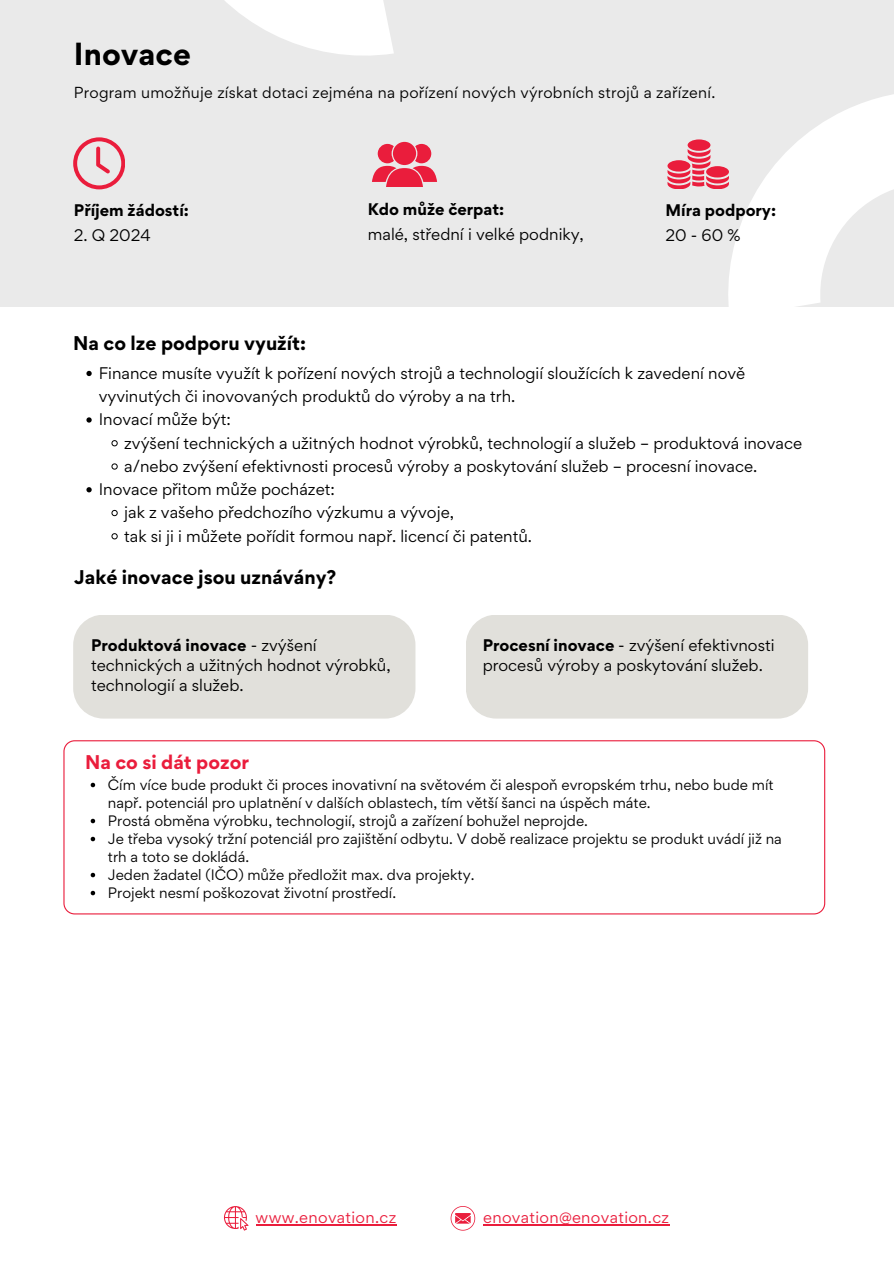
<style>
.page{position:relative;width:894px;height:1264px;background:#fff}
.page>*{position:absolute;margin:0;border:0;box-sizing:border-box;transform-origin:0 0}
.t1{font:700 28.5px "Gordita";color:#000}
.t2{font:700 17.7px "Gordita";color:#000}
.t3{font:700 17.7px "Gordita";color:#ea1d3c}
.t4{font:15px/20.2px "Gordita";color:#000}
.t5{font:700 15px "Gordita";color:#000}
.t6{font:14.7px "Gordita";letter-spacing:.02em;color:#ea1d3c}
.t7{font:14.25px "Gordita";letter-spacing:.015em;color:#000}
.t8{font:13.5px/18px "Gordita";color:#000}
.s1{font-weight:700}
</style>
<div class="page">
<div style="left:0;top:0;width:893px;height:307px;background:#eaeaea"></div>
<svg style="left:372px;top:144px;width:65px;height:43px"></svg>
<div style="left:393px;top:142px;width:23px;height:23px;background:#ea1d3c;border-radius:50%"></div>
<svg style="left:73px;top:137px;width:52px;height:52px"></svg>
<svg style="left:86px;top:371px;width:6px;height:5px"></svg>
<svg style="left:86px;top:417px;width:6px;height:5px"></svg>
<svg style="left:112px;top:440px;width:5px;height:6px"></svg>
<svg style="left:112px;top:463px;width:5px;height:6px"></svg>
<svg style="left:86px;top:487px;width:6px;height:5px"></svg>
<svg style="left:112px;top:510px;width:5px;height:6px"></svg>
<svg style="left:112px;top:533px;width:5px;height:6px"></svg>
<svg style="left:225px;top:0;width:169px;height:56px"></svg>
<svg style="left:667px;top:94px;width:226px;height:213px"></svg>
<svg style="left:63px;top:740px;width:762px;height:174px"></svg>
<svg style="left:91px;top:782px;width:4px;height:5px"></svg>
<svg style="left:91px;top:818px;width:4px;height:5px"></svg>
<svg style="left:91px;top:836px;width:4px;height:5px"></svg>
<svg style="left:91px;top:872px;width:4px;height:5px"></svg>
<svg style="left:91px;top:890px;width:4px;height:5px"></svg>
<div style="left:73px;top:614px;width:342px;height:104px;background:#e1e0db;border-radius:30px"></div>
<div style="left:465px;top:614px;width:342px;height:104px;background:#e1e0db;border-radius:30px"></div>
<svg style="left:224px;top:1206px;width:24px;height:24px"></svg>
<svg style="left:450px;top:1206px;width:25px;height:24px"></svg>
<hr style="left:255px;top:1223px;width:141px;height:1px;background:#ea1d3c">
<hr style="left:483px;top:1223px;width:186px;height:1px;background:#ea1d3c">
<p class="t1" style="left:74px;top:35px;width:118px">Inovace</p>
<p class="t7" style="left:74px;top:83px;width:642px">Program umožňuje získat dotaci zejména na pořízení nových výrobních strojů a zařízení.</p>
<p class="t5" style="left:74px;top:200px;width:116px">Příjem žádostí:</p>
<p class="t4" style="left:74px;top:225px;width:78px">2. Q 2024</p>
<h2 class="t5" style="left:368px;top:199px;width:138px">Kdo může čerpat:</h2>
<p class="t4" style="left:368px;top:224px;width:217px">malé, střední i velké podniky,</p>
<p class="t5" style="left:665px;top:200px;width:112px">Míra podpory:</p>
<p class="t4" style="left:665px;top:225px;width:76px">20-60%</p>
<h1 class="t2" style="left:73px;top:331px;width:234px">Na co lze podporu využít:</h1>
<h5 class="t4" style="left:99px;top:361px;width:648px;line-height:23.2px">Finance musíte využít k pořízení nových strojů a technologií sloužících k zavedení nově vyvinutých či inovovaných produktů do výroby a na trh.</h5>
<p class="t4" style="left:99px;top:409px;width:134px">Inovací může být:</p>
<h4 class="t4" style="left:124px;top:432px;width:679px">zvýšení technických a užitných hodnot výrobků, technologií a služeb – produktová inovace</h4>
<h3 class="t4" style="left:124px;top:456px;width:634px">a/nebo zvýšení efektivnosti procesů výroby a poskytování služeb – procesní inovace.</h3>
<p class="t4" style="left:99px;top:479px;width:238px">Inovace přitom může pocházet:</p>
<p class="t4" style="left:124px;top:502px;width:331px">jak z vašeho předchozího výzkumu a vývoje,</p>
<h4 class="t4" style="left:124px;top:525px;width:409px">tak si ji i můžete pořídit formou např. licencí či patentů.</h4>
<h2 class="t2" style="left:74px;top:565px;width:264px">Jaké inovace jsou uznávány?</h2>
<p class="t4" style="left:91px;top:634px;width:301px"><span class="s1">Produktová inovace</span> - zvýšení technických a užitných hodnot výrobků, technologií a služeb.</p>
<p class="t4" style="left:482px;top:634px;width:293px"><span class="s1">Procesní inovace</span> - zvýšení efektivnosti procesů výroby a poskytování služeb.</p>
<h5 class="t3" style="left:85px;top:750px;width:165px">Na co si dát pozor</h5>
<h4 class="t8" style="left:108px;top:775px;width:667px">Čím více bude produkt či proces inovativní na světovém či alespoň evropském trhu, nebo bude mít např. potenciál pro uplatnění v dalších oblastech, tím větší šanci na úspěch máte.</h4>
<p class="t8" style="left:108px;top:811px;width:481px">Prostá obměna výrobku, technologií, strojů a zařízení bohužel neprojde.</p>
<h2 class="t8" style="left:108px;top:829px;width:675px">Je třeba vysoký tržní potenciál pro zajištění odbytu. V době realizace projektu se produkt uvádí již na trh a toto se dokládá.</h2>
<p class="t8" style="left:108px;top:865px;width:368px">Jeden žadatel (IČO) může předložit max. dva projekty.</p>
<p class="t8" style="left:108px;top:883px;width:289px">Projekt nesmí poškozovat životní prostředí.</p>
<p class="t6" style="left:255px;top:1207px;width:142px">www.enovation.cz</p>
<p class="t6" style="left:483px;top:1207px;width:187px">enovation@enovation.cz</p>
</div>
